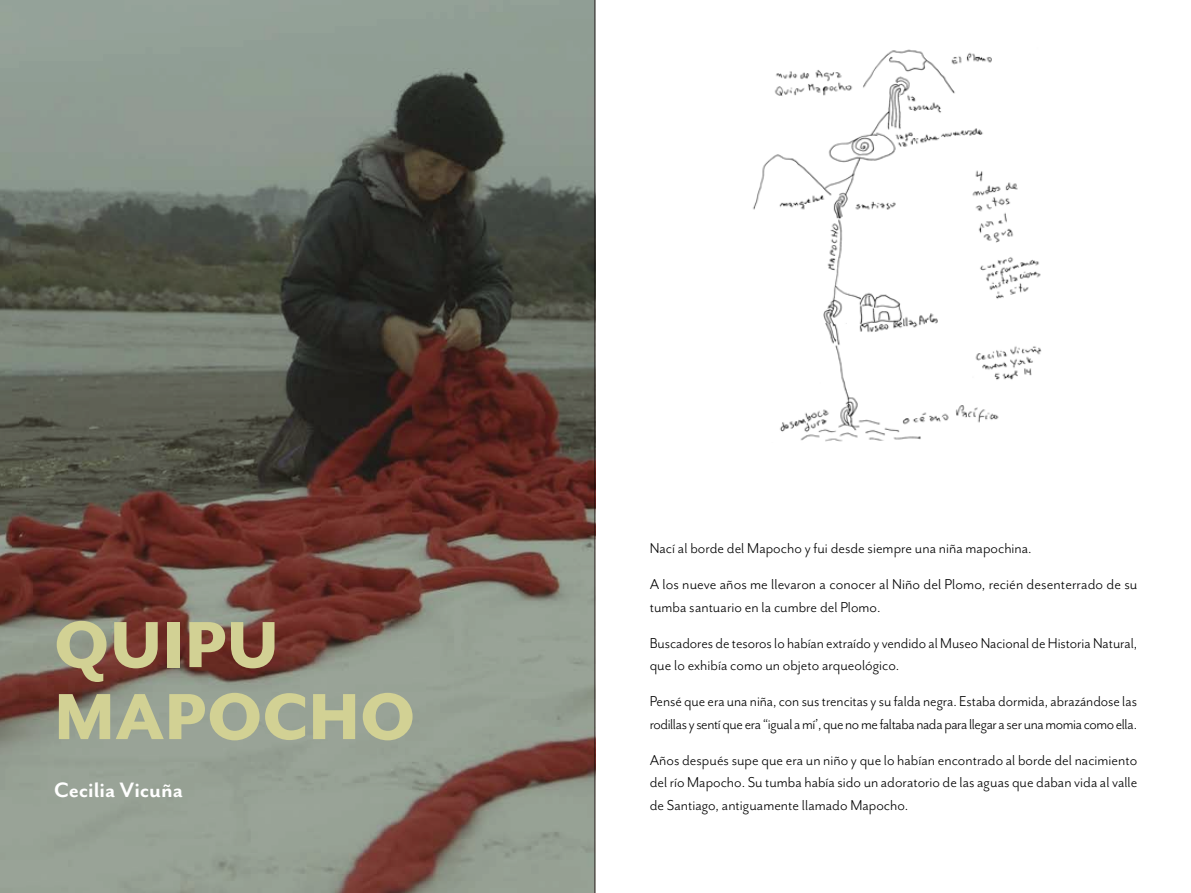
<style>
.page{position:relative;width:1191px;height:893px;background:#fff}
.page>*{position:absolute;margin:0;border:0;box-sizing:border-box;transform-origin:0 0}
.t1{font:800 75px/72px "Mr Eaves Mod OT";color:#d2d194}
.t2{font:700 24px "Mr Eaves San OT";color:#fff}
.t3{font:16.5px/36px "Mr Eaves San OT";color:#000}
</style>
<div class="page">
<svg style="left:0;top:0;width:595px;height:893px;background:#726c62"></svg>
<img style="left:753px;top:49px;width:289px;height:393px">
<h1 class="t1" style="left:54px;top:607px;width:363px">QUIPU<br>MAPOCHO</h1>
<h2 class="t2" style="left:54px;top:776px;width:131px">Cecilia Vicuña</h2>
<p class="t3" style="left:650px;top:530px;width:489px">Nací al borde del Mapocho y fui desde siempre una niña mapochina.<br>A los nueve años me llevaron a conocer al Niño del Plomo, recién desenterrado de su</p>
<p class="t3" style="left:650px;top:589px;width:489px">tumba santuario en la cumbre del Plomo.<br>Buscadores de tesoros lo habían extraído y vendido al Museo Nacional de Historia Natural,</p>
<p class="t3" style="left:650px;top:647px;width:489px">que lo exhibía como un objeto arqueológico.<br>Pensé que era una niña, con sus trencitas y su falda negra. Estaba dormida, abrazándose las</p>
<p class="t3" style="left:650px;top:706px;width:489px">rodillas y sentí que era “igual a mí’, que no me faltaba nada para llegar a ser una momia como ella.<br>Años después supe que era un niño y que lo habían encontrado al borde del nacimiento</p>
<p class="t3" style="left:650px;top:771px;width:489px;line-height:22.5px">del río Mapocho. Su tumba había sido un adoratorio de las aguas que daban vida al valle de Santiago, antiguamente llamado Mapocho.</p>
</div>
